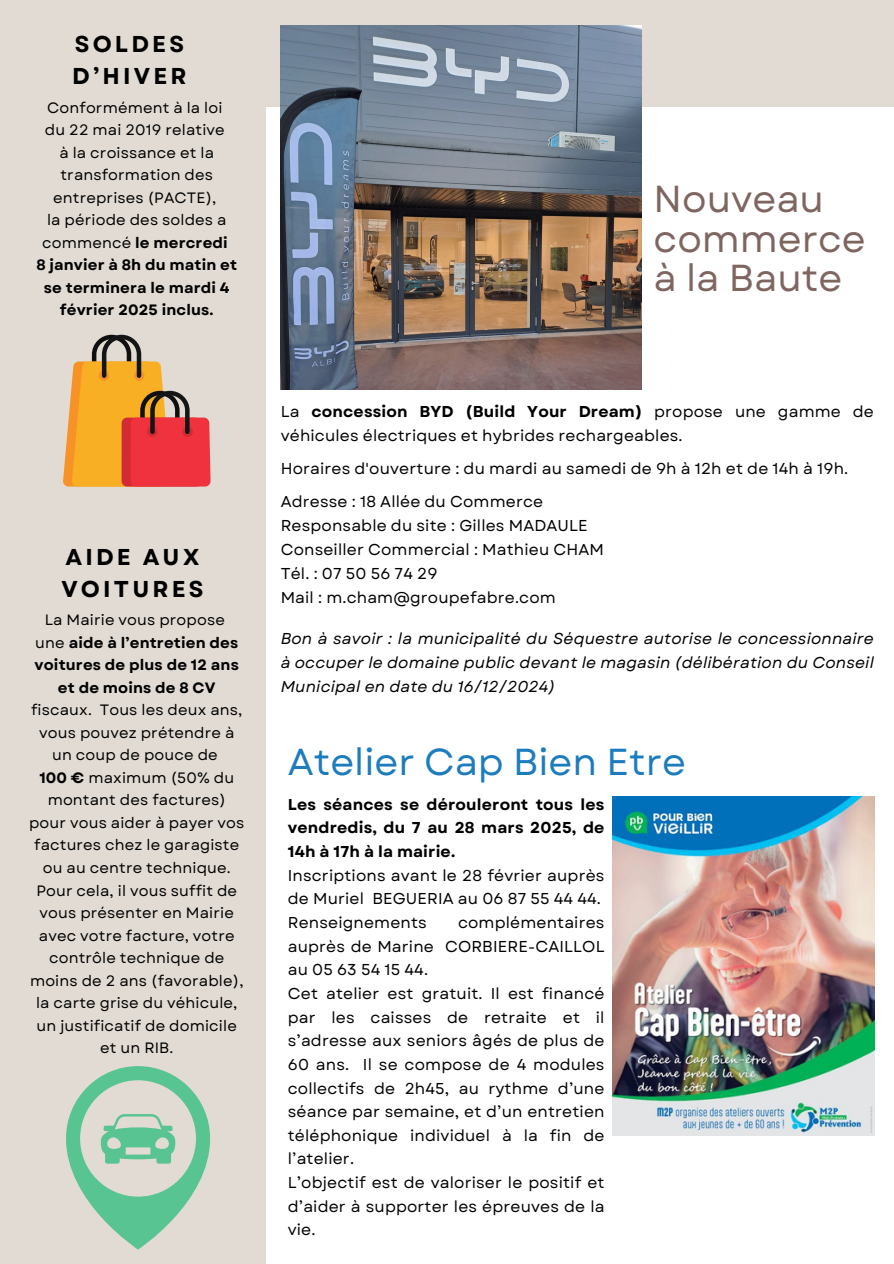
<style>
.page{position:relative;width:894px;height:1264px;background:#fff}
.page>*{position:absolute;margin:0;border:0;box-sizing:border-box;transform-origin:0 0}
.t1{font:37.5px/39.3px "Garet";color:#7e6560}
.t2{font:37.5px "Garet";color:#1c7cbe}
.t3{font:700 22.95px/31.5px "Garet";letter-spacing:.14em;color:#000}
.t4{font:15.75px/23.7px "Garet";letter-spacing:.01em;color:#000;text-align:justify}
.t5{font:italic 15.75px/24px "Garet";letter-spacing:.01em;color:#000;text-align:justify}
.t6{font:700 15.75px/23.7px "Garet";letter-spacing:.01em;color:#000;text-align:justify}
.t7{font:15px/22.5px "Garet";letter-spacing:.01em;color:#000;text-align:center}
.t8{font:700 15px/22.5px "Garet";letter-spacing:.01em;color:#000;text-align:center}
.s1{font-weight:700}
</style>
<div class="page">
<div style="left:0;top:0;width:265px;height:1262px;background:#e1dbd3"></div>
<div style="left:0;top:0;width:893px;height:106px;background:#e1dbd3"></div>
<img style="left:280px;top:25px;width:360px;height:365px">
<svg style="left:63px;top:335px;width:147px;height:151px"></svg>
<img style="left:612px;top:796px;width:261px;height:339px">
<svg style="left:66px;top:1066px;width:144px;height:183px"></svg>
<h1 class="t3" style="left:72px;top:29px;width:116px">SOLDES<br>D’HIVER</h1>
<p class="t7" style="left:47px;top:96px;width:177px">Conformément à la loi</p>
<p class="t7" style="left:45px;top:119px;width:181px">du 22 mai 2019 relative</p>
<p class="t7" style="left:53px;top:141px;width:165px">à la croissance et la transformation des entreprises (PACTE),</p>
<p class="t7" style="left:42px;top:209px;width:187px">la période des soldes a commencé <span class="s1">le mercredi</span></p>
<p class="t8" style="left:36px;top:254px;width:202px">8 janvier à 8h du matin et se terminera le mardi 4 février 2025 inclus.</p>
<p class="t3" style="left:61px;top:541px;width:144px">AIDE AUX<br>VOITURES</p>
<p class="t7" style="left:45px;top:609px;width:182px">La Mairie vous propose</p>
<p class="t7" style="left:31px;top:631px;width:213px">une <span class="s1">aide à l’entretien des voitures de plus de 12 ans et de moins de 8 CV </span>fiscaux. Tous les deux ans, vous pouvez prétendre à un coup de pouce de</p>
<p class="t7" style="left:29px;top:766px;width:217px"><span class="s1">100 €</span> maximum (50% du montant des factures) pour vous aider à payer vos factures chez le garagiste ou au centre technique.</p>
<p class="t7" style="left:30px;top:879px;width:215px">Pour cela, il vous suffit de vous présenter en Mairie avec votre facture, votre contrôle technique de moins de 2 ans (favorable), la carte grise du véhicule, un justificatif de domicile et un RIB.</p>
<p class="t1" style="left:653px;top:180px;width:213px">Nouveau commerce à la Baute</p>
<h2 class="t4" style="left:280px;top:399px;width:594px">La <span class="s1">concession BYD (Build Your Dream)</span> propose une gamme de véhicules électriques et hybrides rechargeables.</h2>
<p class="t4" style="left:280px;top:457px;width:569px">Horaires d'ouverture : du mardi au samedi de 9h à 12h et de 14h à 19h.</p>
<p class="t4" style="left:280px;top:490px;width:264px">Adresse : 18 Allée du Commerce</p>
<p class="t4" style="left:280px;top:514px;width:308px">Responsable du site : Gilles MADAULE</p>
<p class="t4" style="left:280px;top:538px;width:325px">Conseiller Commercial : Mathieu CHAM</p>
<p class="t4" style="left:280px;top:562px;width:158px">Tél. : 07 50 56 74 29</p>
<p class="t4" style="left:280px;top:586px;width:276px">Mail : m.cham@groupefabre.com</p>
<h2 class="t5" style="left:280px;top:626px;width:594px">Bon à savoir : la municipalité du Séquestre autorise le concessionnaire à occuper le domaine public devant le magasin (délibération du Conseil Municipal en date du 16/12/2024)</h2>
<p class="t2" style="left:288px;top:735px;width:399px">Atelier Cap Bien Etre</p>
<p class="t6" style="left:288px;top:792px;width:318px">Les séances se dérouleront tous les vendredis, du 7 au 28 mars 2025, de 14h à 17h à la mairie.</p>
<p class="t4" style="left:288px;top:863px;width:318px">Inscriptions avant le 28 février auprès de Muriel BEGUERIA au 06 87 55 44 44.</p>
<p class="t4" style="left:288px;top:910px;width:140px">Renseignements</p>
<p class="t4" style="left:288px;top:910px;width:318px;text-indent:170px">complémentaires auprès de Marine CORBIERE-CAILLOL au 05 63 54 15 44.</p>
<h1 class="t4" style="left:288px;top:981px;width:318px">Cet atelier est gratuit. Il est financé par les caisses de retraite et il s’adresse aux seniors âgés de plus de 60 ans. Il se compose de 4 modules collectifs de 2h45, au rythme d’une séance par semaine, et d’un entretien téléphonique individuel à la fin de l’atelier.</h1>
<p class="t4" style="left:288px;top:1170px;width:318px">L’objectif est de valoriser le positif et d’aider à supporter les épreuves de la vie.</p>
</div>
